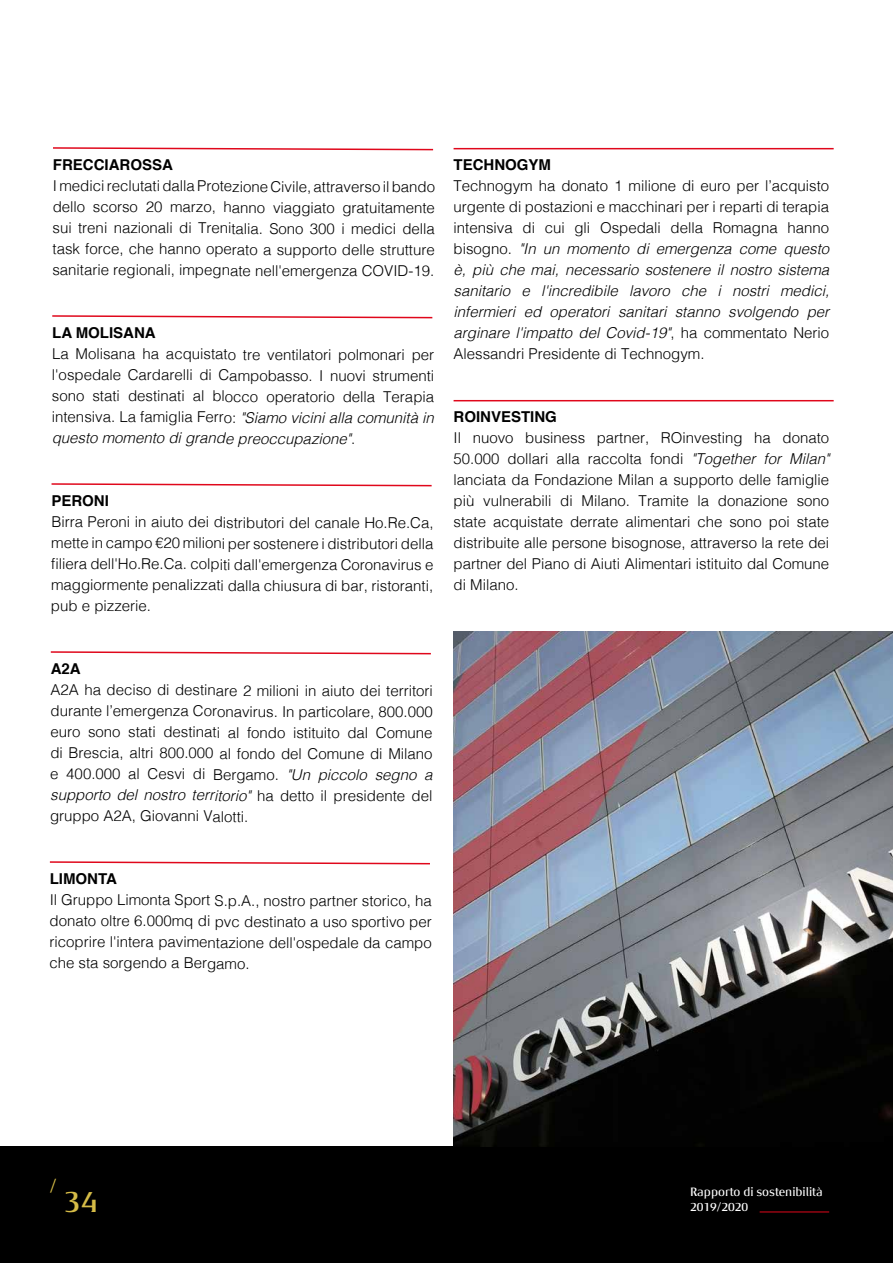
<style>
.page{position:relative;width:893px;height:1263px;background:#fff}
.page>*{position:absolute;margin:0;border:0;box-sizing:border-box;transform-origin:0 0}
.t1{font:30px "Milan Type Rev";color:#d6bc47}
.t2{font:18px "Milan Type Rev";color:#d6bc47}
.t3{font:300 15px/21px "Helvetica";letter-spacing:-.005em;color:#000;text-align:justify}
.t4{font:italic 300 15px/21px "Helvetica";color:#000;text-align:justify}
.t5{font:700 15px "Helvetica";letter-spacing:-.005em;color:#000}
.t6{font:12px "Milan Type Rev";color:#fff}
.s1{font-style:italic}
.s2{font-style:normal}
</style>
<div class="page">
<div style="left:0;top:1146px;width:893px;height:117px;background:#000"></div>
<hr style="left:760px;top:1211px;width:69px;height:1px;background:#e0071b">
<hr style="left:892px;top:401px;width:1px;height:745px;background:#000">
<svg style="left:53px;top:147px;width:381px;height:4px"></svg>
<svg style="left:52px;top:315px;width:381px;height:4px"></svg>
<svg style="left:51px;top:483px;width:381px;height:4px"></svg>
<svg style="left:50px;top:651px;width:381px;height:4px"></svg>
<svg style="left:49px;top:861px;width:381px;height:4px"></svg>
<hr style="left:454px;top:148px;width:380px;height:1px;background:#e0071b">
<hr style="left:454px;top:400px;width:380px;height:1px;background:#e0071b">
<img style="left:454px;top:631px;width:439px;height:515px">
<p class="t5" style="left:53px;top:153px;width:122px">FRECCIAROSSA</p>
<p class="t3" style="left:52px;top:175px;width:384px">I medici reclutati dalla Protezione Civile, attraverso il bando dello scorso 20 marzo, hanno viaggiato gratuitamente sui treni nazionali di Trenitalia. Sono 300 i medici della task force, che hanno operato a supporto delle strutture sanitarie regionali, impegnate nell'emergenza COVID-19.</p>
<p class="t5" style="left:52px;top:321px;width:105px">LA MOLISANA</p>
<p class="t3" style="left:52px;top:343px;width:384px">La Molisana ha acquistato tre ventilatori polmonari per l'ospedale Cardarelli di Campobasso. I nuovi strumenti sono stati destinati al blocco operatorio della Terapia intensiva. La famiglia Ferro: <span class="s1">"Siamo vicini alla comunità in questo momento di grande preoccupazione"</span>.</p>
<p class="t5" style="left:51px;top:488px;width:59px">PERONI</p>
<p class="t3" style="left:51px;top:511px;width:384px">Birra Peroni in aiuto dei distributori del canale Ho.Re.Ca, mette in campo €20 milioni per sostenere i distributori della filiera dell'Ho.Re.Ca. colpiti dall'emergenza Coronavirus e maggiormente penalizzati dalla chiusura di bar, ristoranti, pub e pizzerie.</p>
<p class="t5" style="left:454px;top:153px;width:99px">TECHNOGYM</p>
<p class="t4" style="left:454px;top:175px;width:377px"><span class="s2">Technogym ha donato 1 milione di euro per l’acquisto urgente di postazioni e macchinari per i reparti di terapia intensiva di cui gli Ospedali della Romagna hanno bisogno.</span> "In un momento di emergenza come questo è, più che mai, necessario sostenere il nostro sistema sanitario e l'incredibile lavoro che i nostri medici, infermieri ed operatori sanitari stanno svolgendo per arginare l'impatto del Covid-19"<span class="s2">, ha commentato Nerio Alessandri Presidente di Technogym.</span></p>
<p class="t5" style="left:454px;top:405px;width:105px">ROINVESTING</p>
<p class="t3" style="left:454px;top:427px;width:377px">Il nuovo business partner, ROinvesting ha donato 50.000 dollari alla raccolta fondi <span class="s1">"Together for Milan" </span>lanciata da Fondazione Milan a supporto delle famiglie più vulnerabili di Milano. Tramite la donazione sono state acquistate derrate alimentari che sono poi state distribuite alle persone bisognose, attraverso la rete dei partner del Piano di Aiuti Alimentari istituito dal Comune di Milano.</p>
<p class="t5" style="left:51px;top:656px;width:32px">A2A</p>
<p class="t3" style="left:50px;top:679px;width:384px">A2A ha deciso di destinare 2 milioni in aiuto dei territori durante l’emergenza Coronavirus. In particolare, 800.000 euro sono stati destinati al fondo istituito dal Comune di Brescia, altri 800.000 al fondo del Comune di Milano e 400.000 al Cesvi di Bergamo. <span class="s1">"Un piccolo segno a supporto del nostro territorio"</span> ha detto il presidente del gruppo A2A, Giovanni Valotti.</p>
<p class="t5" style="left:50px;top:866px;width:69px">LIMONTA</p>
<p class="t3" style="left:49px;top:889px;width:384px">Il Gruppo Limonta Sport S.p.A., nostro partner storico, ha donato oltre 6.000mq di pvc destinato a uso sportivo per ricoprire l'intera pavimentazione dell'ospedale da campo che sta sorgendo a Bergamo.</p>
<p class="t2" style="left:50px;top:1175px;width:8px">/</p>
<p class="t6" style="left:690px;top:1185px;width:134px">Rapporto di sostenibilità</p>
<h1 class="t1" style="left:64px;top:1184px;width:35px">34</h1>
<p class="t6" style="left:690px;top:1200px;width:60px">2019/2020</p>
</div>
